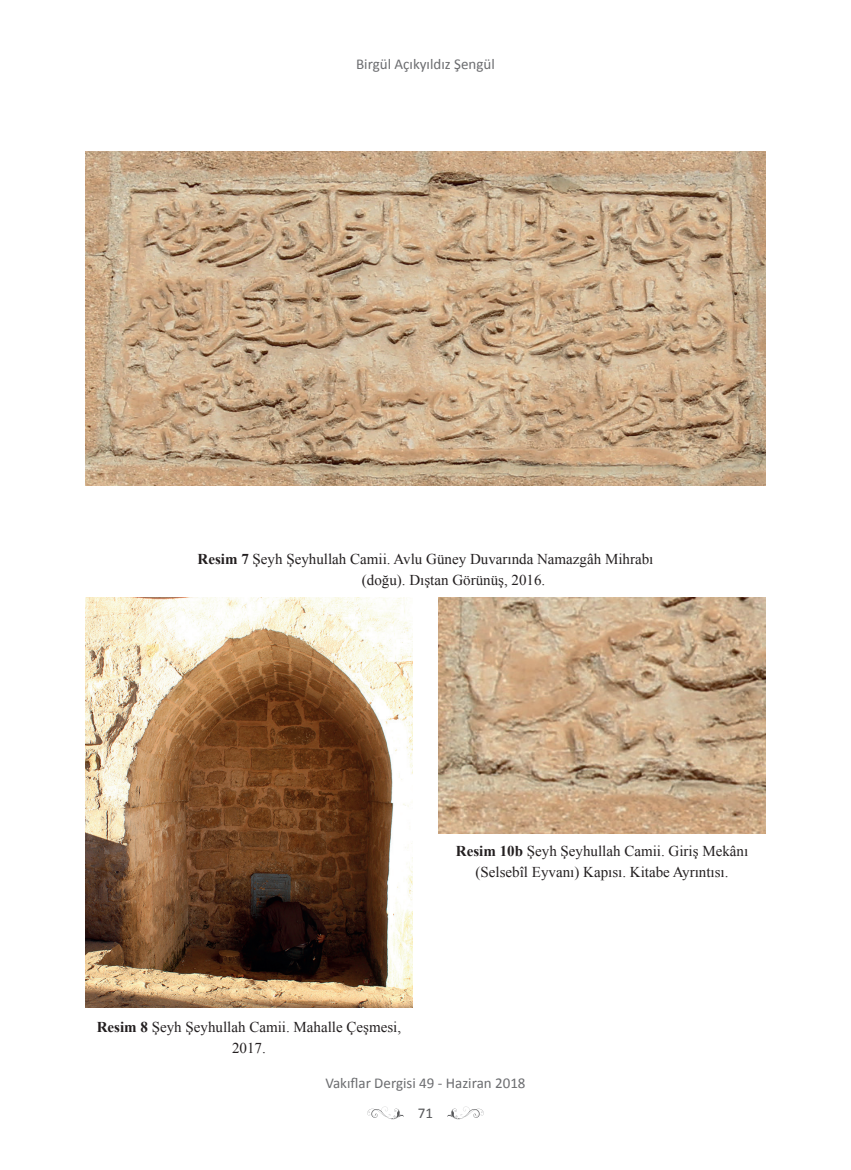
<style>
.page{position:relative;width:851px;height:1170px;background:#fff}
.page>*{position:absolute;margin:0;border:0;box-sizing:border-box;transform-origin:0 0}
.t1{font:15px/21px "Times New Roman";color:#231f20;text-align:center}
.t2{font:15px "Calibri";color:#6c6d70}
.t3{font:15px "Calibri";color:#57585a}
.s1{font-weight:700}
</style>
<div class="page">
<svg style="left:367px;top:1106px;width:37px;height:14px"></svg>
<svg style="left:447px;top:1106px;width:37px;height:14px"></svg>
<img style="left:85px;top:151px;width:680px;height:334px">
<img style="left:85px;top:597px;width:327px;height:409px">
<img style="left:438px;top:597px;width:327px;height:236px">
<p class="t2" style="left:356px;top:54px;width:140px">Birgül Açıkyıldız Şengül</p>
<p class="t1" style="left:362px;top:548px;width:293px;text-align:left;text-indent:-164px"><span class="s1">Resim 7</span> Şeyh Şeyhullah Camii. Avlu Güney Duvarında Namazgâh Mihrabı (doğu). Dıştan Görünüş, 2016.</p>
<p class="t1" style="left:456px;top:840px;width:294px"><span class="s1">Resim 10b</span> Şeyh Şeyhullah Camii. Giriş Mekânı (Selsebîl Eyvanı) Kapısı. Kitabe Ayrıntısı.</p>
<p class="t1" style="left:97px;top:1016px;width:306px"><span class="s1">Resim 8</span> Şeyh Şeyhullah Camii. Mahalle Çeşmesi,<br>2017.</p>
<p class="t2" style="left:325px;top:1073px;width:202px">Vakıflar Dergisi 49 - Haziran 2018</p>
<p class="t3" style="left:418px;top:1103px;width:17px">71</p>
</div>
